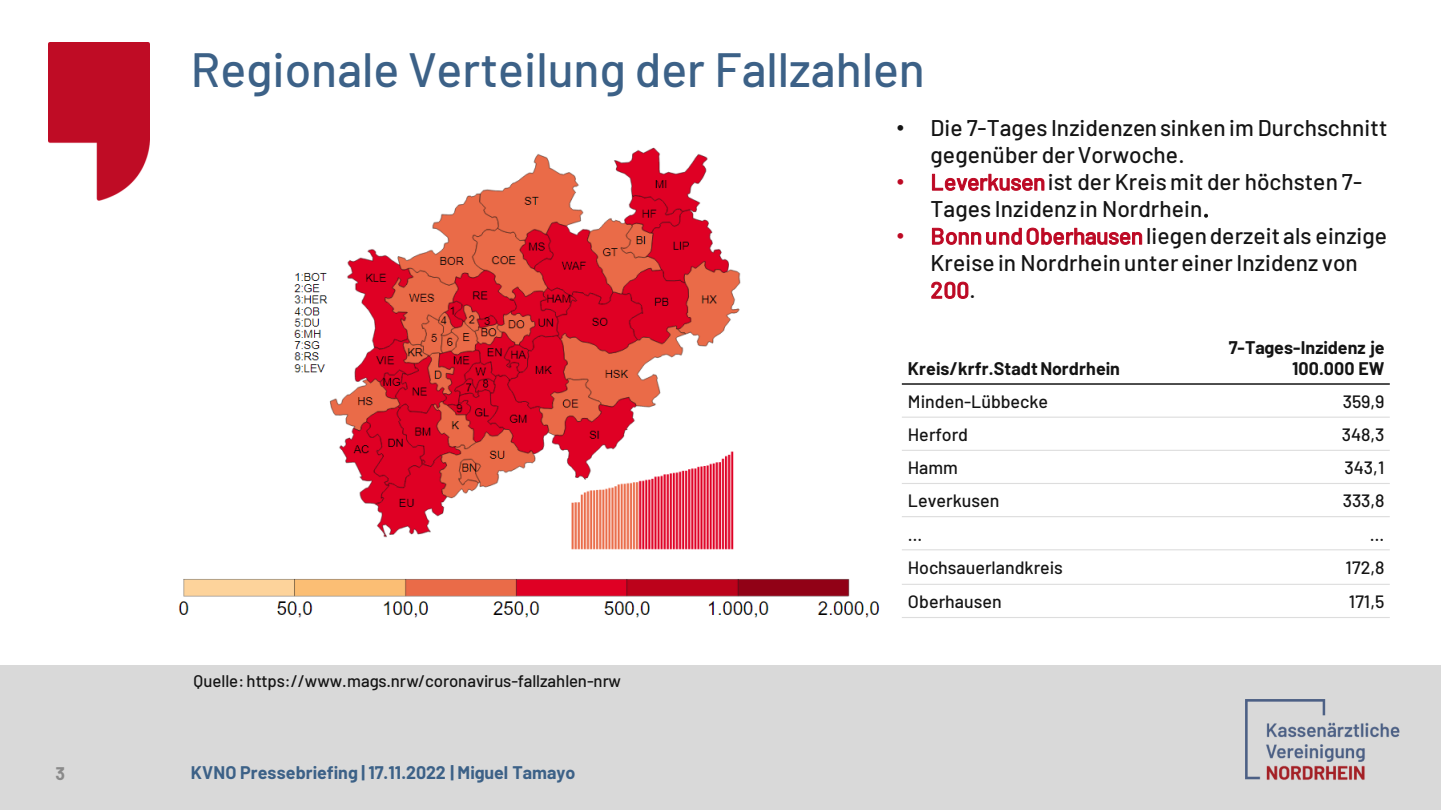
<style>
.page{position:relative;width:1441px;height:810px;background:#fff}
.page>*{position:absolute;margin:0;border:0;box-sizing:border-box;transform-origin:0 0}
.t1{font:500 48px "Barlow";color:#3c6187}
.t2{font:500 22.65px/27px "Barlow";letter-spacing:.005em;color:#141414}
.t3{font:500 17.85px "Barlow";color:#141414}
.t4{font:700 17.85px/21.6px "Barlow";color:#141414;text-align:right}
.t5{font:700 17.85px "Barlow";color:#3c6187}
.t6{font:700 17.85px "Barlow";color:#8a8a8a}
.t7{font:500 16.8px "Barlow";letter-spacing:-.005em;color:#141414}
.s1{font-family:"Arial";font-weight:400}
.s2{font-family:"Arial";font-weight:400;color:#bd0924}
.s3{color:#bd0924}
</style>
<div class="page">
<div style="left:0;top:666px;width:1440px;height:144px;background:#d9d9d9"></div>
<img style="left:1245px;top:700px;width:155px;height:80px">
<img style="left:48px;top:43px;width:102px;height:158px">
<hr style="left:901px;top:383px;width:488px;height:2px;background:#141414">
<hr style="left:901px;top:417px;width:488px;height:1px;background:#ddd">
<hr style="left:901px;top:450px;width:488px;height:1px;background:#ddd">
<hr style="left:901px;top:483px;width:488px;height:1px;background:#ddd">
<hr style="left:901px;top:516px;width:488px;height:1px;background:#ddd">
<hr style="left:901px;top:549px;width:488px;height:1px;background:#ddd">
<hr style="left:901px;top:584px;width:488px;height:1px;background:#ddd">
<hr style="left:901px;top:617px;width:488px;height:1px;background:#ddd">
<img style="left:178px;top:147px;width:702px;height:471px">
<p class="t6" style="left:56px;top:762px;width:11px">3</p>
<p class="t1" style="left:191px;top:39px;width:735px">Regionale Verteilung der Fallzahlen</p>
<p class="t2" style="left:930px;top:114px;width:458px;text-indent:-34px"><span class="s1">•</span> Die 7-Tages Inzidenzen sinken im Durchschnitt gegenüber der Vorwoche.</p>
<p class="t2" style="left:930px;top:168px;width:433px;text-indent:-34px"><span class="s2">•</span> <span class="s3">Leverkusen</span> ist der Kreis mit der höchsten 7-<br>Tages Inzidenz in Nordrhein.</p>
<p class="t2" style="left:930px;top:222px;width:458px;text-indent:-34px"><span class="s2">•</span> <span class="s3">Bonn und Oberhausen</span> liegen derzeit als einzige<br>Kreise in Nordrhein unter einer Inzidenz von<br><span class="s3">200</span>.</p>
<p class="t4" style="left:907px;top:357px;width:213px">Kreis/krfr.StadtNordrhein</p>
<p class="t4" style="left:1228px;top:336px;width:157px">7-Tages-Inzidenz je<br>100.000 EW</p>
<p class="t7" style="left:193px;top:670px;width:429px">Quelle: https://www.mags.nrw/coronavirus-fallzahlen-nrw</p>
<p class="t5" style="left:191px;top:762px;width:386px">KVNO Pressebriefing | 17.11.2022 | Miguel Tamayo</p>
<p class="t3" style="left:907px;top:390px;width:142px">Minden-Lübbecke</p>
<p class="t3" style="left:1342px;top:390px;width:43px">359,9</p>
<p class="t3" style="left:907px;top:423px;width:62px">Herford</p>
<p class="t3" style="left:1341px;top:423px;width:44px">348,3</p>
<p class="t3" style="left:907px;top:456px;width:51px">Hamm</p>
<p class="t3" style="left:1344px;top:456px;width:41px">343,1</p>
<p class="t3" style="left:907px;top:490px;width:93px">Leverkusen</p>
<p class="t3" style="left:1342px;top:490px;width:43px">333,8</p>
<p class="t3" style="left:907px;top:523px;width:16px">…</p>
<p class="t3" style="left:1369px;top:523px;width:16px">…</p>
<p class="t3" style="left:907px;top:556px;width:156px">Hochsauerlandkreis</p>
<p class="t3" style="left:1345px;top:556px;width:41px">172,8</p>
<p class="t3" style="left:907px;top:591px;width:95px">Oberhausen</p>
<p class="t3" style="left:1348px;top:591px;width:37px">171,5</p>
</div>
